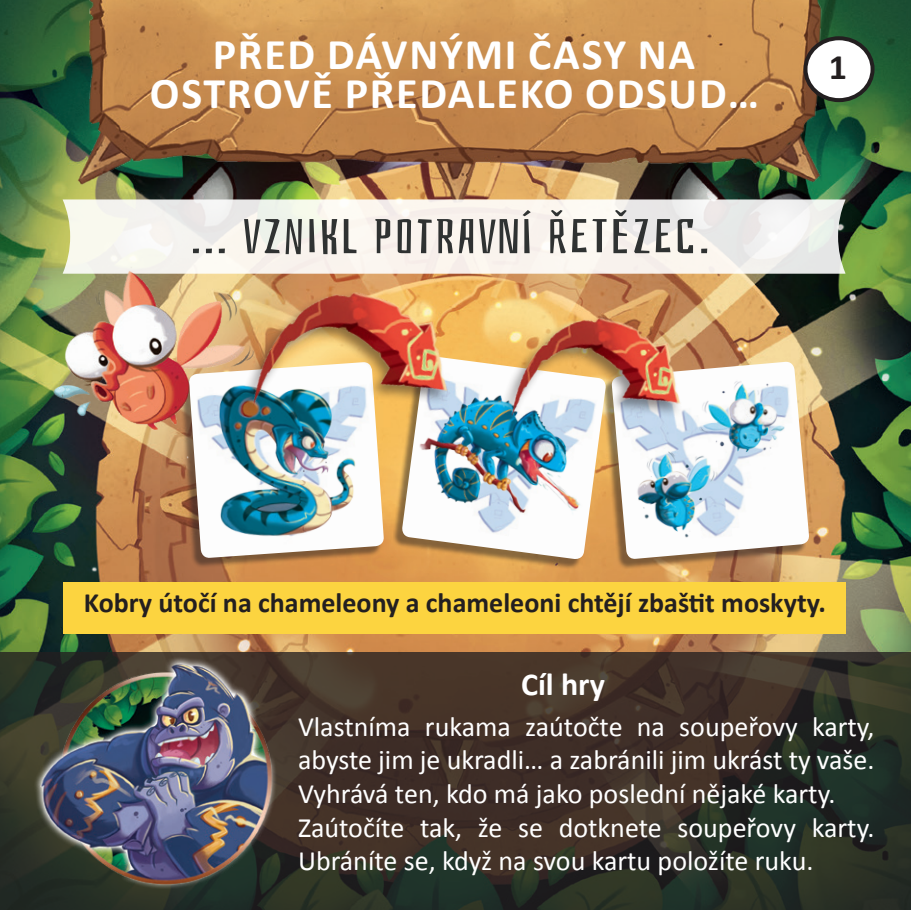
<style>
.page{position:relative;width:911px;height:910px;background:#fff}
.page>*{position:absolute;margin:0;border:0;box-sizing:border-box;transform-origin:0 0}
.t1{font:48px "Bahiana";letter-spacing:.03em;color:#2f3232;scale:1.31 1}
.t2{font:700 44px/38.4px "Calibri";letter-spacing:.04em;color:#fff;text-align:center}
.t3{font:700 36px "Calibri";color:#231f20}
.t4{font:700 32px "Calibri";color:#fff}
.t5{font:28px/33.6px "Calibri";color:#fff;text-align:justify}
.Panic_Island_-_Parag{font:700 28px "Calibri";color:#231f20}
</style>
<div class="page">
<img style="left:0;top:0;width:911px;height:652px">
<img style="left:78px;top:0;width:754px;height:199px">
<svg style="left:63px;top:199px;width:782px;height:75px;fill:#f6f3ee"></svg>
<svg style="left:0;top:652px;width:911px;height:257px"></svg>
<div style="left:179px;top:364px;width:203px;height:203px;background:#231f20;opacity:.5"></div>
<img style="left:188px;top:466px;width:196px;height:92px">
<div style="left:603px;top:365px;width:203px;height:203px;background:#231f20;opacity:.5"></div>
<img style="left:611px;top:362px;width:198px;height:197px">
<div style="left:393px;top:359px;width:210px;height:210px;background:#231f20;opacity:.5"></div>
<img style="left:401px;top:478px;width:206px;height:81px">
<img style="left:39px;top:253px;width:168px;height:213px">
<img style="left:207px;top:234px;width:303px;height:244px">
<img style="left:471px;top:266px;width:263px;height:213px">
<div style="left:805px;top:38px;width:67px;height:62px;background:#fff;border-radius:50%"></div>
<div style="left:803px;top:36px;width:71px;height:66px;border:4px solid #231f20;border-radius:50%"></div>
<img style="left:4px;top:615px;width:327px;height:294px">
<div style="left:64px;top:582px;width:782px;height:51px;background:#fcd440"></div>
<svg style="left:0;top:0;width:4px;height:5px"></svg>
<svg style="left:0;top:907px;width:4px;height:3px"></svg>
<svg style="left:906px;top:0;width:5px;height:5px"></svg>
<svg style="left:906px;top:907px;width:5px;height:3px"></svg>
<p class="t2" style="left:150px;top:35px;width:610px">PŘED DÁVNÝMI ČASY NA<br>OSTROVĚ PŘEDALEKO ODSUD…</p>
<p class="t1" style="left:189px;top:199px;width:399px">… VZNIKL POTRAVNÍ ŘETĚZEC.</p>
<p class="t3" style="left:828px;top:44px;width:20px">1</p>
<p class="Panic_Island_-_Parag" style="left:84px;top:585px;width:743px">Kobry útočí na chameleony a chameleoni chtějí zbaštit moskyty.</p>
<p class="t4" style="left:521px;top:664px;width:85px">Cíl hry</p>
<p class="t5" style="left:298px;top:709px;width:578px">Vlastníma rukama zaútočte na soupeřovy karty, abyste jim je ukradli… a zabránili jim ukrást ty vaše.<br>Vyhrává ten, kdo má jako poslední nějaké karty.</p>
<p class="t5" style="left:298px;top:810px;width:578px">Zaútočíte tak, že se dotknete soupeřovy karty.<br>Ubráníte se, když na svou kartu položíte ruku.</p>
</div>
